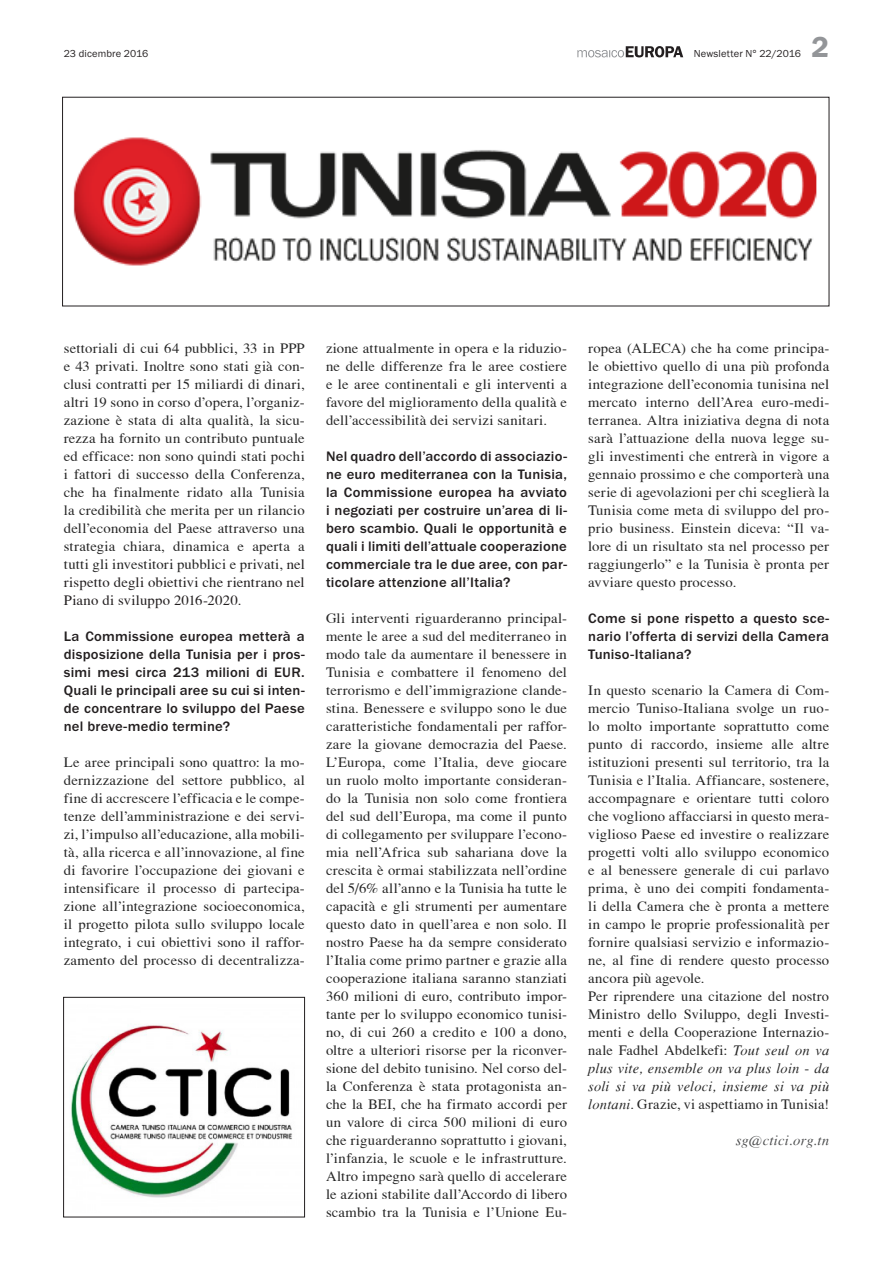
<style>
.page{position:relative;width:893px;height:1263px;background:#fff}
.page>*{position:absolute;margin:0;border:0;box-sizing:border-box;transform-origin:0 0}
.t1{font:600 30px "Franklin Gothic Itc T";color:#939598}
.Grundschrift{font:14.25px/18px "T Acc LAD";letter-spacing:.015em;color:#262626;text-align:justify}
.Interveiw_Frage{font:500 14.25px/18px "Franklin Gothic Itc T";letter-spacing:.015em;color:#231f20;text-align:justify}
.Autor{font:14.25px "T Acc LAD Italic";letter-spacing:.015em;color:#4b4c4d}
.t2{font:10.5px "Franklin Gothic Itc T";letter-spacing:.01em;color:#231f20}
.s1{color:#231f20}
.s2{font-family:"T Acc LAD Italic"}
</style>
<div class="page">
<svg style="left:577px;top:46px;width:106px;height:11px"></svg>
<img style="left:71px;top:1025px;width:221px;height:173px">
<div style="left:63px;top:997px;width:242px;height:220px;border:1px solid #231f20"></div>
<img style="left:73px;top:137px;width:744px;height:129px">
<p class="t2" style="left:64px;top:48px;width:86px">23 dicembre 2016</p>
<p class="t2" style="left:694px;top:48px;width:109px">Newsletter N° 22/2016</p>
<p class="t1" style="left:812px;top:30px;width:19px">2</p>
<p class="Grundschrift" style="left:64px;top:339px;width:242px">settoriali di cui 64 pubblici, 33 in PPP e 43 privati. Inoltre sono stati già con&shy;clusi contratti per 15 miliardi di dinari, altri 19 sono in corso d’opera, l’organiz&shy;zazione è stata di alta qualità, la sicu&shy;rezza ha fornito un contributo puntuale ed efficace: non sono quindi stati pochi i fattori di succ<span class="s1">ess</span>o della Conferenza, che ha finalmente ridato alla Tunisia la credibilità che merita per un rilancio dell’economia del Paese attraverso una strategia chiara, dinamica e aperta a tutti gli investitori pubblici e privati, <span class="s1">nel rispetto degli obiettivi che rientrano nel Piano di sviluppo 2016-2020.</span></p>
<p class="Interveiw_Frage" style="left:64px;top:627px;width:242px">La Commissione europea metterà a disposizione della Tunisia per i pros&shy;simi mesi circa 213 milioni di EUR.<br>Quali le principali aree su cui si inten&shy;de concentrare lo sviluppo del Paese nel breve-medio termine?</p>
<p class="Grundschrift" style="left:64px;top:753px;width:242px">Le aree principali sono quattro: la mo&shy;dernizzazione del settore pubblico, al fine di accrescere l’efficacia e le compe&shy;tenze dell’amministrazione e dei servi&shy;zi, l’impulso all’educazione, alla mobili&shy;tà, alla ricerca e all’innovazione, al fine di favorire l’occupazione dei giovani e intensificare il processo di partecipa&shy;zione all’integrazione socioeconomica, il progetto pilota sullo sviluppo locale integrato, i cui obiettivi sono il raffor&shy;zamento del processo di decentralizza-</p>
<p class="Grundschrift" style="left:326px;top:339px;width:242px">zione attualmente in opera e la riduzio&shy;ne delle differenze fra le aree costiere e le aree continentali e gli interventi a favore del miglioramento della qualità e dell’accessibilità dei servizi sanitari.</p>
<p class="Interveiw_Frage" style="left:326px;top:447px;width:242px">Nel quadro dell’accordo di associazio&shy;ne euro mediterranea con la Tunisia, la Commissione europea ha avviato i negoziati per costruire un’area di li&shy;bero scambio. Quali le opportunità e quali i limiti dell’attuale cooperazione commerciale tra le due aree, con par&shy;ticolare attenzione all’Italia?</p>
<p class="Grundschrift" style="left:326px;top:609px;width:242px">Gli interventi riguarderanno principal&shy;mente le aree a sud del mediterraneo in modo tale da aumentare il benessere in Tunisia e combattere il fenomeno del terrorismo e dell’immigrazione clande&shy;stina. Benessere e sviluppo sono le due caratteristiche fondamentali per raffor&shy;zare la giovane democrazia del Paese.<br>L’Europa, come l’Italia, deve giocare un ruolo molto importante consideran&shy;do la Tunisia non solo come frontiera del sud dell’Europa, ma come il punto di collegamento per sviluppare l’econo&shy;mia nell’Africa sub sahariana dove la crescita è ormai stabilizzata nell’ordine del 5/6% all’anno e la Tunisia ha tutte le capacità e gli strumenti per aumentare questo dato in quell’area e non solo. Il nostro Paese ha da sempre considerato l’Italia come primo partner e grazie alla cooperazione italiana saranno stanziati 360 milioni di euro, contributo impor&shy;tante per lo sviluppo economico tunisi&shy;no, di cui 260 a credito e 100 a dono, oltre a ulteriori risorse per la riconver&shy;sione del debito tunisino. Nel corso del&shy;la Conferenza è stata protagonista an&shy;che la BEI, che ha firmato accordi per un valore di circa 500 milioni di euro che riguarderanno soprattutto i giovani, l’infanzia, le scuole e le infrastrutture.<br>Altro impegno sarà quello di accelerare le azioni stabilite dall’Accordo di libero scambio tra la Tunisia e l’Unione Eu-</p>
<p class="Grundschrift" style="left:588px;top:339px;width:242px">ropea (ALECA) che ha come principa&shy;le obiettivo quello di una più profonda integrazione dell’economia tunisina nel mercato interno dell’Area euro-medi&shy;terranea. Altra iniziativa degna di nota sarà l’attuazione della nuova legge su&shy;gli investimenti che entrerà in vigore a gennaio prossimo e che comporterà una serie di agevolazioni per chi sceglierà la Tunisia come meta di sviluppo del pro&shy;prio business. Einstein diceva: “Il va&shy;lore di un risultato sta nel processo per raggiungerlo” e la Tunisia è pronta per avviare questo processo.</p>
<p class="Interveiw_Frage" style="left:588px;top:609px;width:242px">Come si pone rispetto a questo sce&shy;nario l’offerta di servizi della Camera Tuniso-Italiana?</p>
<p class="Grundschrift" style="left:588px;top:681px;width:242px">In questo scenario la Camera di Com&shy;mercio Tuniso-Italiana svolge un ruo&shy;lo molto importante soprattutto come punto di raccordo, insieme alle altre istituzioni presenti sul territorio, tra la Tunisia e l’Italia. Affiancare, sostenere, accompagnare e orientare tutti coloro che vogliono affacciarsi in questo mera&shy;viglioso Paese ed investire o realizzare progetti volti allo sviluppo economico e al benessere generale di cui parlavo prima, è uno dei compiti fondamenta&shy;li della Camera che è pronta a mettere in campo le proprie professionalità per fornire qualsiasi servizio e informazio&shy;ne, al fine di rendere questo processo ancora più agevole.</p>
<p class="Grundschrift" style="left:588px;top:987px;width:242px">Per riprendere una citazione del nostro Ministro dello Sviluppo, degli Investi&shy;menti e della Cooperazione Internazio&shy;nale Fadhel Abdelkefi: <span class="s2">Tout seul on va plus vite, ensemble on va plus loin</span> - <span class="s2">da soli si va più veloci, insieme si va più lontani</span>. Grazie, vi aspettiamo in Tunisia!</p>
<p class="Autor" style="left:736px;top:1132px;width:95px">sg@ctici.org.tn</p>
</div>
